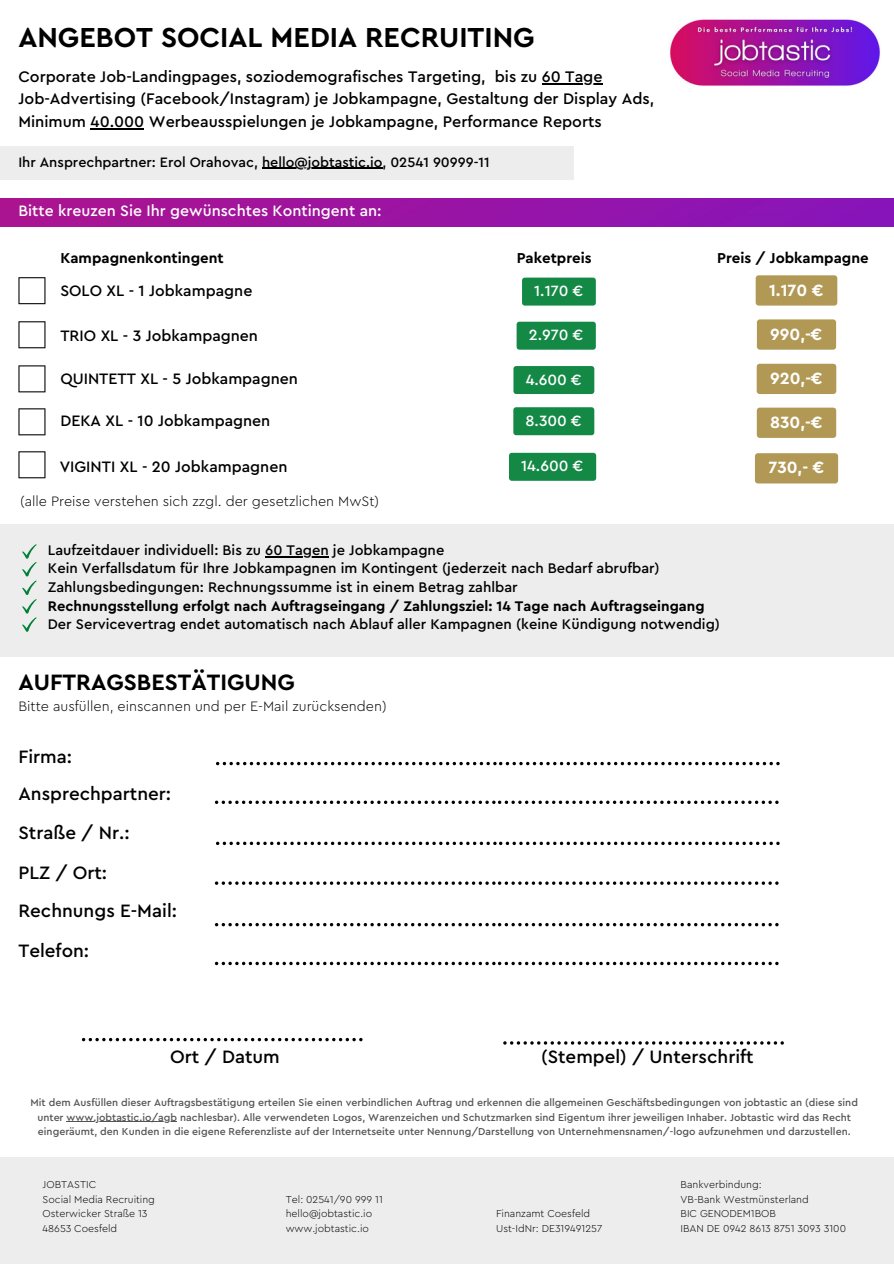
<style>
.page{position:relative;width:894px;height:1264px;background:#fff}
.page>*{position:absolute;margin:0;border:0;box-sizing:border-box;transform-origin:0 0}
.t1{font:700 28.8px "Cera Pro";color:#000}
.t2{font:700 23.25px "Cera Pro";color:#000}
.t3{font:500 18.75px/39.6px "Cera Pro";color:#000}
.t4{font:700 17.1px "Cera Pro";color:#fff}
.t5{font:500 16.05px/22.4px "Cera Pro";color:#000}
.t6{font:500 15.75px "Cera Pro";color:#000}
.t7{font:500 15.75px "Cera Pro";color:#fff}
.t8{font:500 15.6px "Cera Pro";color:#fff}
.t9{font:700 15px "Cera Pro";color:#000}
.t10{font:500 14.55px/18.6px "Cera Pro";color:#000}
.t11{font:700 14.55px "Cera Pro";color:#000}
.t12{font:300 14.25px "Cera Pro";color:#000}
.t13{font:500 14.25px "Cera Pro";color:#000}
.t14{font:500 10.5px/14.7px "Cera Pro";color:#545454;text-align:center}
.t15{font:300 10.5px/14.7px "Cera Pro";color:#000}
</style>
<div class="page">
<div style="left:0;top:146px;width:573px;height:34px;background:#ededed"></div>
<div style="left:0;top:524px;width:893px;height:132px;background:#ededed"></div>
<svg style="left:216px;top:761px;width:563px;height:4px"></svg>
<svg style="left:215px;top:800px;width:563px;height:4px"></svg>
<svg style="left:216px;top:841px;width:563px;height:4px"></svg>
<svg style="left:215px;top:881px;width:563px;height:3px"></svg>
<svg style="left:215px;top:923px;width:563px;height:3px"></svg>
<svg style="left:215px;top:961px;width:563px;height:4px"></svg>
<svg style="left:82px;top:1037px;width:280px;height:4px"></svg>
<svg style="left:503px;top:1041px;width:280px;height:3px"></svg>
<div style="left:0;top:1157px;width:893px;height:106px;background:#ededed"></div>
<svg style="left:18px;top:451px;width:27px;height:27px"></svg>
<svg style="left:18px;top:408px;width:27px;height:27px"></svg>
<svg style="left:18px;top:321px;width:27px;height:27px"></svg>
<svg style="left:18px;top:365px;width:27px;height:27px"></svg>
<svg style="left:18px;top:277px;width:27px;height:27px"></svg>
<svg style="left:22px;top:544px;width:15px;height:88px"></svg>
<hr style="left:541px;top:83px;width:61px;height:2px;background:#000">
<hr style="left:91px;top:128px;width:53px;height:1px;background:#000">
<hr style="left:262px;top:168px;width:120px;height:1px;background:#000">
<hr style="left:265px;top:556px;width:64px;height:1px;background:#000">
<hr style="left:66px;top:1121px;width:111px;height:1px;background:#545454">
<div style="left:509px;top:453px;width:87px;height:28px;background:#148946;border-radius:3px"></div>
<div style="left:755px;top:453px;width:82px;height:30px;background:#b19855"></div>
<div style="left:513px;top:407px;width:81px;height:28px;background:#148946;border-radius:3px"></div>
<svg style="left:756px;top:407px;width:80px;height:31px"></svg>
<div style="left:516px;top:322px;width:79px;height:28px;background:#148946;border-radius:3px"></div>
<div style="left:513px;top:366px;width:81px;height:28px;background:#148946;border-radius:3px"></div>
<svg style="left:756px;top:319px;width:79px;height:31px"></svg>
<div style="left:756px;top:364px;width:80px;height:30px;background:#b19855"></div>
<div style="left:522px;top:277px;width:73px;height:28px;background:#148946;border-radius:3px"></div>
<div style="left:755px;top:275px;width:82px;height:30px;background:#b19855"></div>
<img style="left:670px;top:19px;width:210px;height:67px">
<img style="left:0;top:198px;width:893px;height:28px">
<h1 class="t1" style="left:18px;top:24px;width:517px">ANGEBOT SOCIAL MEDIA RECRUITING</h1>
<p class="t5" style="left:18px;top:66px;width:637px">Corporate Job-Landingpages, soziodemografisches Targeting, bis zu 60 Tage<br>Job-Advertising (Facebook/Instagram) je Jobkampagne, Gestaltung der Display Ads,<br>Minimum 40.000 Werbeausspielungen je Jobkampagne, Performance Reports</p>
<h3 class="t13" style="left:18px;top:155px;width:472px">Ihr Ansprechpartner: Erol Orahovac, hello@jobtastic.io, 02541 90999-11</h3>
<h3 class="t7" style="left:18px;top:203px;width:364px">Bitte kreuzen Sie Ihr gewünschtes Kontingent an:</h3>
<h3 class="t9" style="left:60px;top:251px;width:165px">Kampagnenkontingent</h3>
<h3 class="t9" style="left:516px;top:251px;width:76px">Paketpreis</h3>
<h3 class="t9" style="left:717px;top:251px;width:153px">Preis / Jobkampagne</h3>
<h3 class="t6" style="left:60px;top:284px;width:193px">SOLO XL - 1 Jobkampagne</h3>
<h3 class="t8" style="left:534px;top:283px;width:51px">1.170 €</h3>
<h3 class="t4" style="left:768px;top:282px;width:56px">1.170 €</h3>
<h3 class="t6" style="left:60px;top:328px;width:199px">TRIO XL - 3 Jobkampagnen</h3>
<h3 class="t6" style="left:60px;top:371px;width:239px">QUINTETT XL - 5 Jobkampagnen</h3>
<h3 class="t8" style="left:528px;top:327px;width:56px">2.970 €</h3>
<h3 class="t8" style="left:525px;top:372px;width:58px">4.600 €</h3>
<h3 class="t4" style="left:770px;top:326px;width:54px">990,-€</h3>
<h3 class="t4" style="left:769px;top:370px;width:54px">920,-€</h3>
<h3 class="t6" style="left:60px;top:413px;width:211px">DEKA XL - 10 Jobkampagnen</h3>
<h3 class="t8" style="left:525px;top:413px;width:58px">8.300 €</h3>
<h3 class="t4" style="left:770px;top:414px;width:54px">830,-€</h3>
<h3 class="t6" style="left:60px;top:459px;width:229px">VIGINTI XL - 20 Jobkampagnen</h3>
<h3 class="t8" style="left:521px;top:458px;width:64px">14.600 €</h3>
<h3 class="t4" style="left:768px;top:459px;width:58px">730,- €</h3>
<h3 class="t12" style="left:20px;top:495px;width:360px">(alle Preise verstehen sich zzgl. der gesetzlichen MwSt)</h3>
<h3 class="t10" style="left:48px;top:541px;width:613px">Laufzeitdauer individuell: Bis zu 60 Tagen je Jobkampagne<br>Kein Verfallsdatum für Ihre Jobkampagnen im Kontingent (jederzeit nach Bedarf abrufbar)<br>Zahlungsbedingungen: Rechnungssumme ist in einem Betrag zahlbar</h3>
<h3 class="t11" style="left:48px;top:599px;width:658px">Rechnungsstellung erfolgt nach Auftragseingang / Zahlungsziel: 14 Tage nach Auftragseingang</h3>
<h3 class="t10" style="left:48px;top:615px;width:673px">Der Servicevertrag endet automatisch nach Ablauf aller Kampagnen (keine Kündigung notwendig)</h3>
<h2 class="t2" style="left:18px;top:671px;width:278px">AUFTRAGSBESTÄTIGUNG</h2>
<h3 class="t12" style="left:18px;top:699px;width:369px">Bitte ausfüllen, einscannen und per E-Mail zurücksenden)</h3>
<h3 class="t3" style="left:18px;top:738px;width:154px;line-height:37px">Firma:<br>Ansprechpartner:</h3>
<h3 class="t3" style="left:18px;top:813px;width:160px">Straße / Nr.:<br>PLZ / Ort:<br>Rechnungs E-Mail:<br>Telefon:</h3>
<h3 class="t3" style="left:170px;top:1037px;width:111px">Ort / Datum</h3>
<h3 class="t3" style="left:541px;top:1037px;width:214px">(Stempel) / Unterschrift</h3>
<p class="t14" style="left:31px;top:1095px;width:828px">Mit dem Ausfüllen dieser Auftragsbestätigung erteilen Sie einen verbindlichen Auftrag und erkennen die allgemeinen Geschäftsbedingungen von jobtastic an (diese sind unter www.jobtastic.io/agb nachlesbar). Alle verwendeten Logos, Warenzeichen und Schutzmarken sind Eigentum ihrer jeweiligen Inhaber. Jobtastic wird das Recht eingeräumt, den Kunden in die eigene Referenzliste auf der Internetseite unter Nennung/Darstellung von Unternehmensnamen/-logo aufzunehmen und darzustellen.</p>
<p class="t15" style="left:43px;top:1177px;width:114px">JOBTASTIC<br>Social Media Recruiting<br>Osterwicker Straße 13<br>48653 Coesfeld</p>
<p class="t15" style="left:285px;top:1191px;width:99px">Tel: 02541/90 999 11 hello@jobtastic.io www.jobtastic.io</p>
<p class="t15" style="left:496px;top:1206px;width:107px">Finanzamt Coesfeld<br>Ust-IdNr: DE319491257</p>
<p class="t15" style="left:680px;top:1177px;width:167px">Bankverbindung:<br>VB-Bank Westmünsterland<br>BIC GENODEM1BOB<br>IBAN DE 0942 8613 8751 3093 3100</p>
</div>
